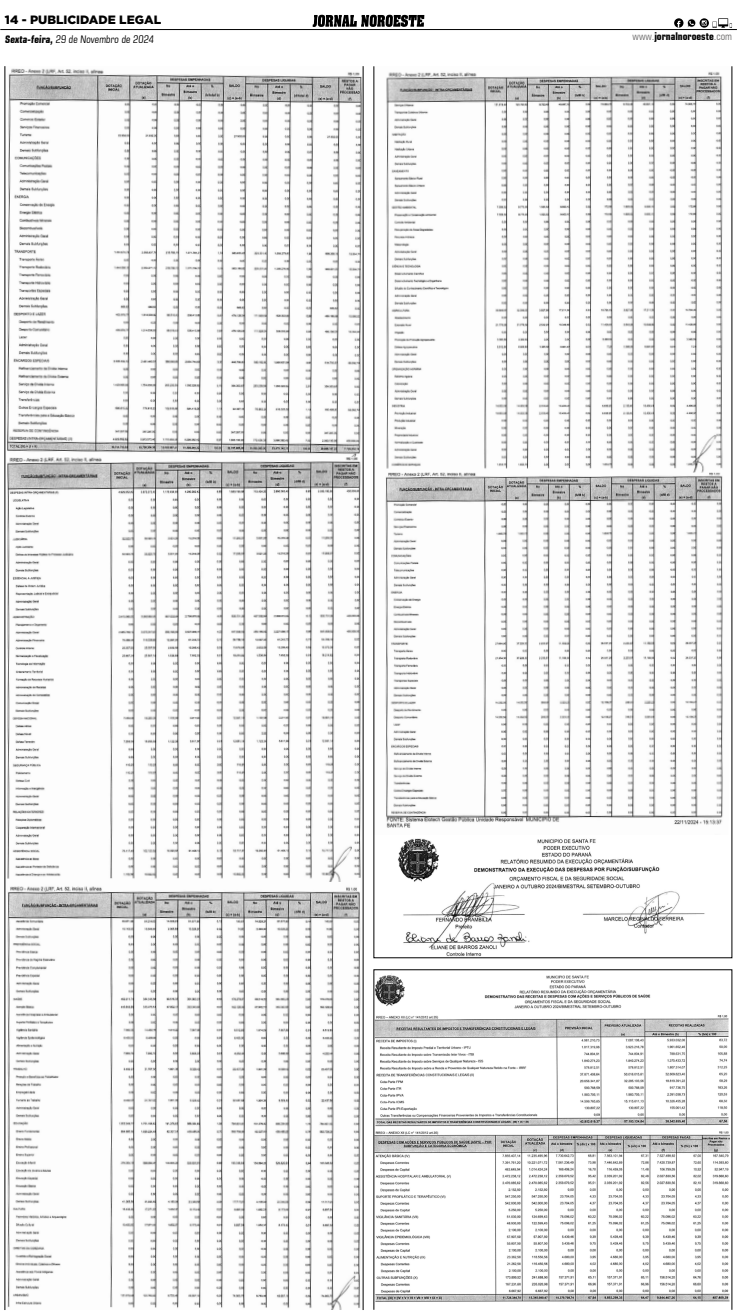
<style>
.page{position:relative;width:737px;height:1315px;background:#fff}
.page>*{position:absolute;margin:0;border:0;box-sizing:border-box;transform-origin:0 0}
.t1{font:900 12.08px "Gotham";color:#000}
.t2{font:condensed 10.5px "Square 721 BT";color:#000}
.t3{font:700 condensed 10.5px "Square 721 BT";color:#000}
.s1{font-weight:700}
.s2{font-weight:400;color:#706f6f}
</style>
<div class="page">
<hr style="left:0;top:29px;width:737px;height:1px;background:#000">
<svg style="left:312px;top:15px;width:112px;height:12px"></svg>
<svg style="left:712px;top:18px;width:25px;height:12px"></svg>
<svg style="left:699px;top:18px;width:10px;height:10px"></svg>
<svg style="left:674px;top:18px;width:32px;height:10px"></svg>
<img style="left:7px;top:66px;width:356px;height:1243px">
<hr style="left:5px;top:66px;width:1px;height:1244px;background:#000">
<hr style="left:363px;top:66px;width:1px;height:1244px;background:#000">
<img style="left:385px;top:72px;width:338px;height:884px">
<img style="left:376px;top:973px;width:354px;height:329px">
<p class="t1" style="left:5px;top:12px;width:158px">14 - PUBLICIDADE LEGAL</p>
<p class="t2" style="left:5px;top:33px;width:152px"><span class="s1">Sexta-feira,</span> 29 de Novembro de 2024</p>
<p class="t3" style="left:632px;top:30px;width:101px"><span class="s2">www.</span>jornalnoroeste<span class="s2">.com</span></p>
</div>
